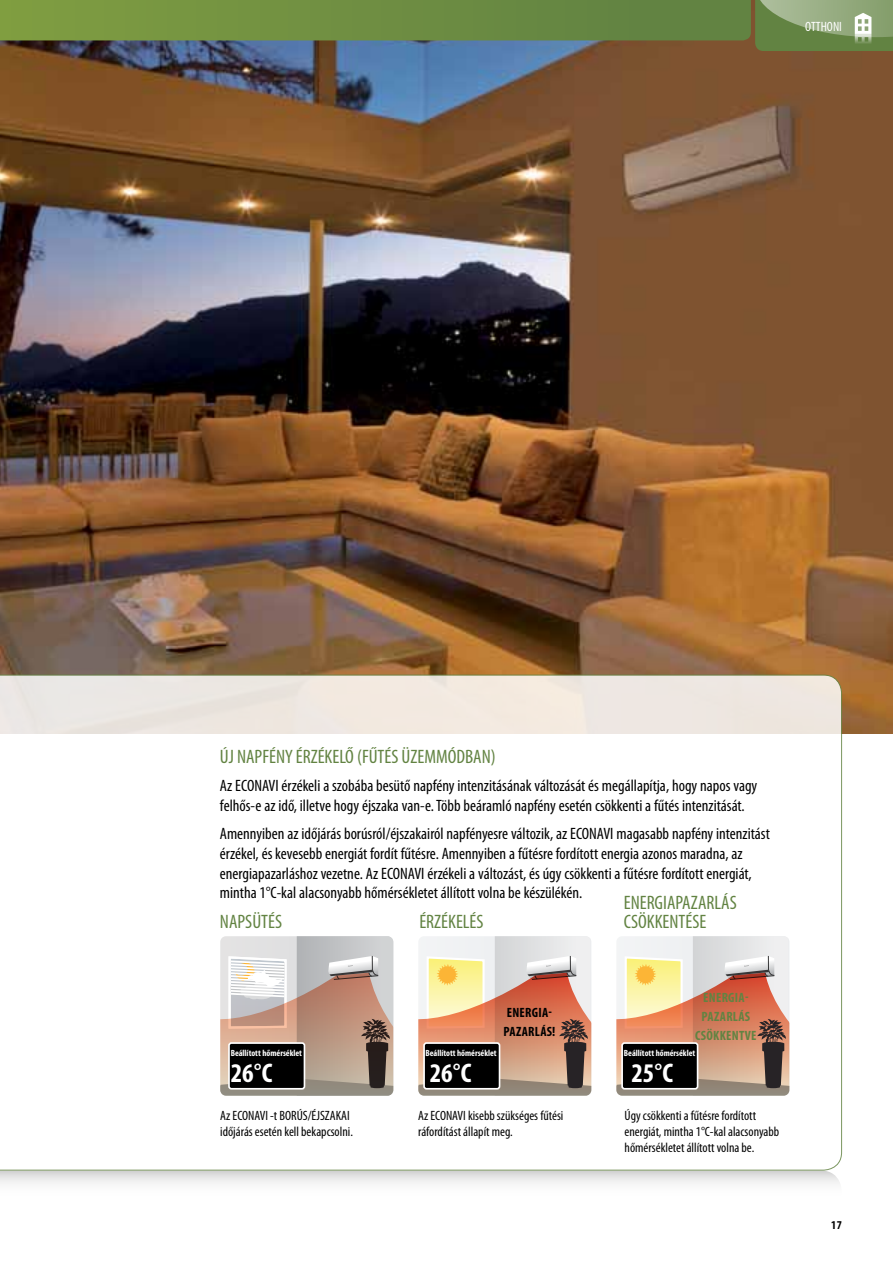
<style>
.page{position:relative;width:893px;height:1263px;background:#fff}
.page>*{position:absolute;margin:0;border:0;box-sizing:border-box;transform-origin:0 0}
.t1{font:700 condensed 27px "Myriad Pro";color:#fff}
.t2{font:condensed 19.5px/19.5px "Myriad Pro";color:#628342}
.t3{font:condensed 16.5px/19.8px "Myriad Pro";color:#000}
.t4{font:condensed 13.5px/16.2px "Myriad Pro";color:#000}
.t5{font:700 condensed 13.5px/19px "Myriad Pro";letter-spacing:.02em;color:#628342;text-align:center}
.t6{font:700 condensed 13.5px/19px "Myriad Pro";letter-spacing:.02em;color:#000}
.t7{font:condensed 13.5px "Myriad Pro";color:#fff}
.t8{font:700 condensed 12px "Myriad Pro";color:#000}
.t9{font:700 condensed 9px "Myriad Pro";color:#fff}
</style>
<div class="page">
<svg style="left:0;top:1170px;width:840px;height:14px"></svg>
<img style="left:0;top:51px;width:893px;height:682px">
<svg style="left:0;top:675px;width:842px;height:495px"></svg>
<svg style="left:418px;top:936px;width:173px;height:160px;background:#bc9b85"></svg>
<svg style="left:616px;top:936px;width:173px;height:160px;background:#bc9b85"></svg>
<svg style="left:220px;top:936px;width:173px;height:160px;background:#c0ada3"></svg>
<div style="left:229px;top:1043px;width:75px;height:46px;background:#000;border-radius:2px"></div>
<div style="left:228px;top:1042px;width:77px;height:47px;border:2px solid #fff;border-radius:2px"></div>
<svg style="left:0;top:0;width:755px;height:51px;background:#69844b"></svg>
<svg style="left:755px;top:0;width:138px;height:51px;background:#829c69"></svg>
<p class="t7" style="left:805px;top:19px;width:38px">OTTHONI</p>
<p class="t2" style="left:220px;top:746px;width:277px">ÚJ NAPFÉNY ÉRZÉKELŐ (FŰTÉS ÜZEMMÓDBAN)</p>
<p class="t3" style="left:220px;top:775px;width:539px">Az ECONAVI érzékeli a szobába besütő napfény intenzitásának változását és megállapítja, hogy napos vagy felhős-e az idő, illetve hogy éjszaka van-e. Több beáramló napfény esetén csökkenti a fűtés intenzitását.</p>
<p class="t3" style="left:220px;top:823px;width:551px">Amennyiben az időjárás borúsról/éjszakairól napfényesre változik, az ECONAVI magasabb napfény intenzitást érzékel, és kevesebb energiát fordít fűtésre. Amennyiben a fűtésre fordított energia azonos maradna, az energiapazarláshoz vezetne. Az ECONAVI érzékeli a változást, és úgy csökkenti a fűtésre fordított energiát, mintha 1°C-kal alacsonyabb hőmérsékletet állított volna be készülékén.</p>
<p class="t2" style="left:220px;top:912px;width:64px">NAPSÜTÉS</p>
<p class="t2" style="left:419px;top:912px;width:66px">ÉRZÉKELÉS</p>
<p class="t2" style="left:624px;top:892px;width:114px">ENERGIAPAZARLÁS<br>CSÖKKENTÉSE</p>
<p class="t6" style="left:503px;top:1002px;width:53px">ENERGIA-<br>PAZARLÁS!</p>
<p class="t5" style="left:695px;top:988px;width:63px">ENERGIA-<br>PAZARLÁS<br>CSÖKKENTVE</p>
<p class="t9" style="left:231px;top:1047px;width:73px">Beállított hőmérséklet</p>
<p class="t9" style="left:425px;top:1047px;width:73px">Beállított hőmérséklet</p>
<p class="t9" style="left:624px;top:1047px;width:73px">Beállított hőmérséklet</p>
<h1 class="t1" style="left:231px;top:1056px;width:43px">26°C</h1>
<h1 class="t1" style="left:430px;top:1056px;width:43px">26°C</h1>
<h1 class="t1" style="left:631px;top:1056px;width:43px">25°C</h1>
<p class="t4" style="left:418px;top:1107px;width:147px">Az ECONAVI kisebb szükséges fűtési ráfordítást állapít meg.</p>
<p class="t4" style="left:220px;top:1107px;width:134px">Az ECONAVI -t BORÚS/ÉJSZAKAI időjárás esetén kell bekapcsolni.</p>
<p class="t4" style="left:625px;top:1107px;width:156px">Úgy csökkenti a fűtésre fordított energiát, mintha 1°C-kal alacsonyabb hőmérsékletet állított volna be.</p>
<p class="t8" style="left:831px;top:1218px;width:12px">17</p>
</div>
